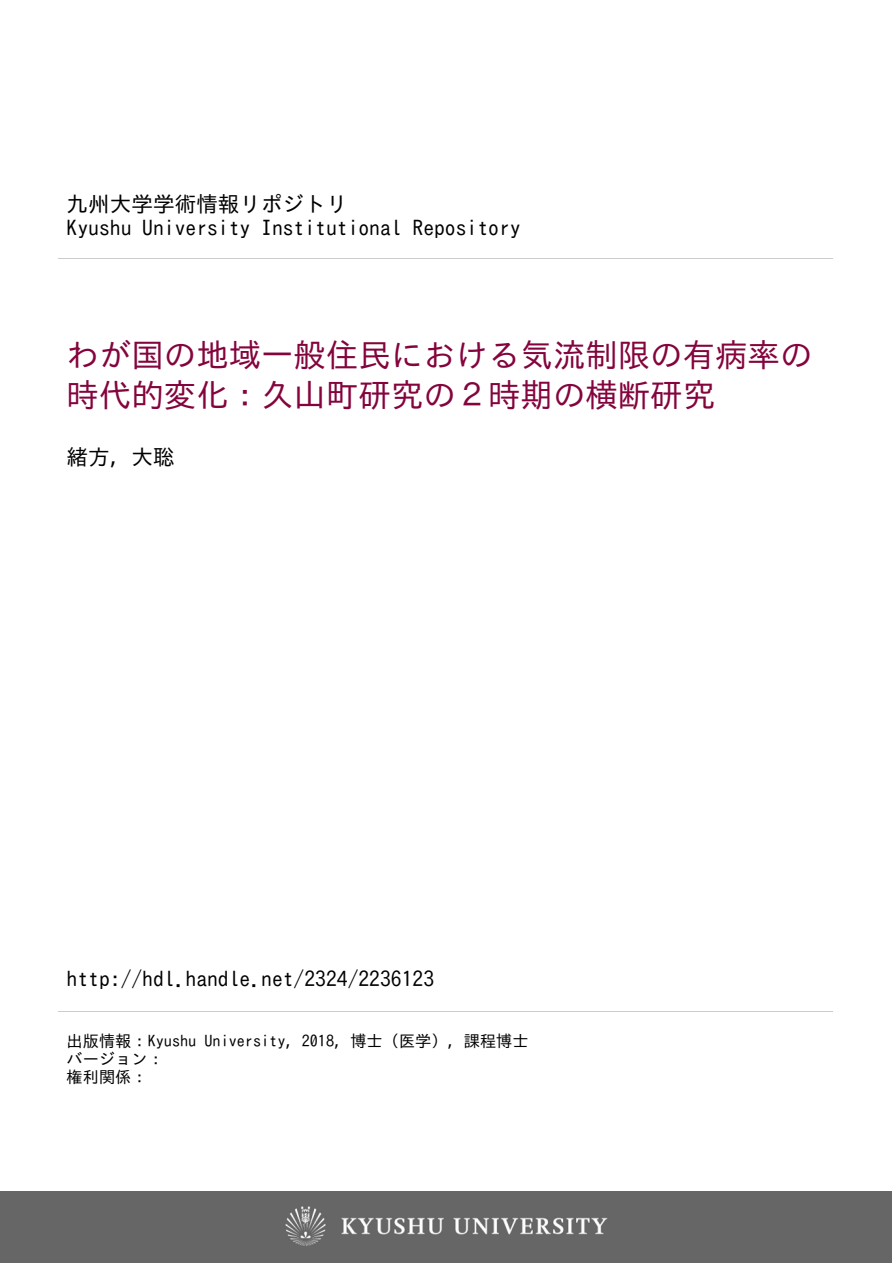
<style>
.page{position:relative;width:893px;height:1263px;background:#fff}
.page>*{position:absolute;margin:0;border:0;box-sizing:border-box;transform-origin:0 0}
.t1{font:32.4px/39.6px "IPA Gothic";letter-spacing:.01em;color:#84043d}
.t2{font:21.6px/24.3px "IPA Gothic";letter-spacing:.005em;color:#000}
.t3{font:16.2px/18px "IPA Gothic";letter-spacing:.005em;color:#000}
</style>
<div class="page">
<hr style="left:59px;top:258px;width:774px;height:1px;background:#ccc">
<hr style="left:59px;top:1011px;width:774px;height:1px;background:#ccc">
<div style="left:0;top:1191px;width:891px;height:72px;background:#666"></div>
<img style="left:285px;top:1206px;width:323px;height:40px">
<p class="t2" style="left:67px;top:191px;width:455px">九州大学学術情報リポジトリ<br>Kyushu University Institutional Repository</p>
<h1 class="t1" style="left:67px;top:335px;width:747px">わが国の地域一般住民における気流制限の有病率の時代的変化：久山町研究の２時期の横断研究</h1>
<p class="t2" style="left:67px;top:445px;width:109px">緒方, 大聡</p>
<p class="t2" style="left:67px;top:966px;width:369px">http://hdl.handle.net/2324/2236123</p>
<p class="t3" style="left:67px;top:1032px;width:463px">出版情報：Kyushu University, 2018, 博士（医学）, 課程博士バージョン：<br>権利関係：</p>
</div>
